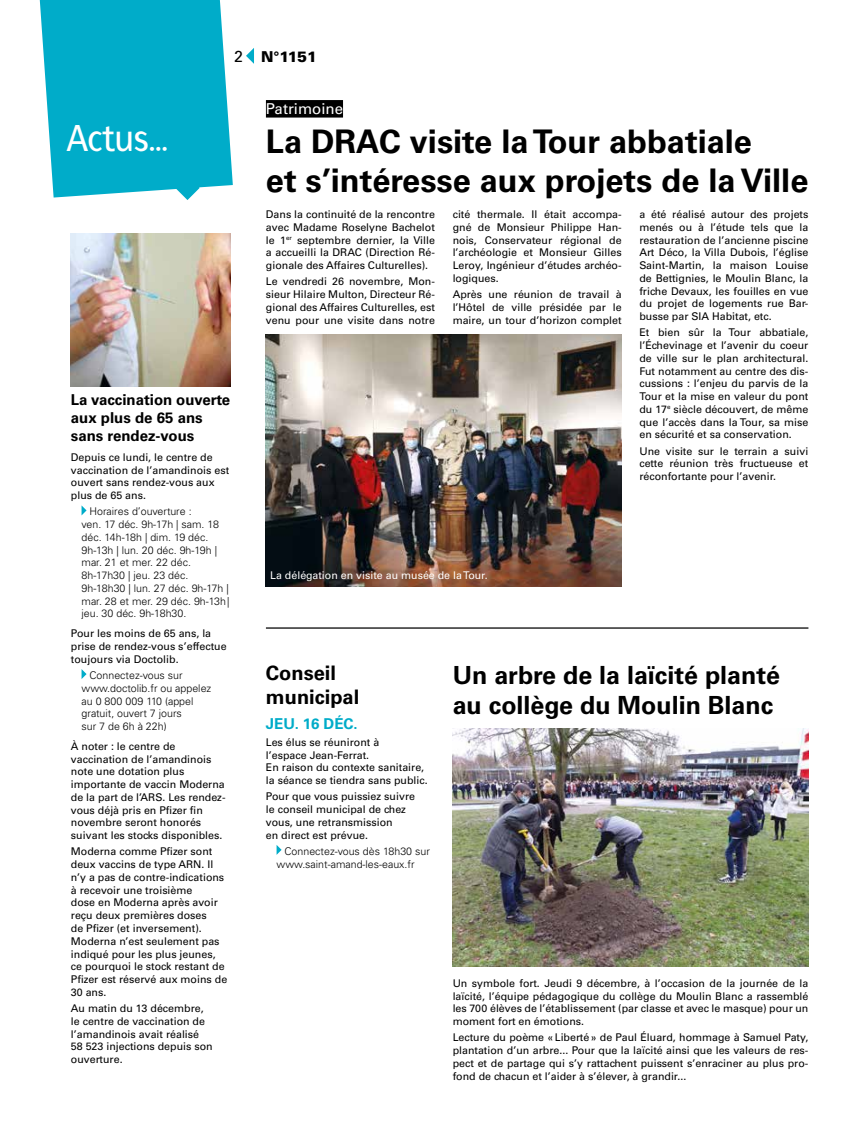
<style>
.page{position:relative;width:851px;height:1134px;background:#fff}
.page>*{position:absolute;margin:0;border:0;box-sizing:border-box;transform-origin:0 0}
.t1{font:37.5px "Francophil Sans";color:#fff}
.t2{font:700 32.5px/39px "Univers LT";color:#000}
.t3{font:700 25px/30px "Univers LT";color:#000}
.t4{font:700 20px/24px "Univers LT";color:#000}
.t5{font:700 15px/18px "Univers LT";color:#000}
.t6{font:15px "Univers LT";color:#fff}
.t7{font:700 15px "Univers LT";color:#00acc9}
.t8{font:900 15px "Univers LT";color:#000}
.t9{font:10.62px/12.8px "Univers LT";color:#000;text-align:justify}
.t10{font:300 10.62px/12.8px "Univers LT";color:#000}
.t11{font:10.62px "Univers LT";color:#fff}
.s1{font-weight:400;font-size:16px}
</style>
<div class="page">
<svg style="left:246px;top:48px;width:8px;height:16px"></svg>
<img style="left:266px;top:335px;width:355px;height:252px">
<img style="left:452px;top:729px;width:356px;height:237px">
<svg style="left:81px;top:505px;width:6px;height:10px"></svg>
<svg style="left:81px;top:669px;width:6px;height:10px"></svg>
<div style="left:266px;top:100px;width:77px;height:18px;background:#000"></div>
<hr style="left:266px;top:627px;width:542px;height:2px;background:#000">
<img style="left:71px;top:233px;width:159px;height:154px">
<svg style="left:276px;top:845px;width:5px;height:10px"></svg>
<svg style="left:39px;top:0;width:194px;height:198px;fill:#00acc9"></svg>
<svg style="left:175px;top:176px;width:25px;height:24px"></svg>
<h3 class="t8" style="left:234px;top:47px;width:85px"><span class="s1">2</span> N°1151</h3>
<h1 class="t1" style="left:66px;top:116px;width:103px">Actus...</h1>
<h3 class="t5" style="left:71px;top:391px;width:161px">La vaccination ouverte aux plus de 65 ans sans rendez-vous</h3>
<p class="t9" style="left:71px;top:451px;width:160px;text-align:left">Depuis ce lundi, le centre de vaccination de l’amandinois est ouvert sans rendez-vous aux plus de 65 ans.</p>
<p class="t10" style="left:81px;top:505px;width:150px;text-indent:8px">Horaires d’ouverture :<br>ven. 17 déc. 9h-17h | sam. 18 déc. 14h-18h | dim. 19 déc.<br>9h-13h | lun. 20 déc. 9h-19h | mar. 21 et mer. 22 déc.<br>8h-17h30 | jeu. 23 déc.<br>9h-18h30 | lun. 27 déc. 9h-17h | mar. 28 et mer. 29 déc. 9h-13h| jeu. 30 déc. 9h-18h30.</p>
<p class="t9" style="left:71px;top:627px;width:157px;text-align:left">Pour les moins de 65 ans, la prise de rendez-vous s’effectue toujours via Doctolib.</p>
<p class="t10" style="left:81px;top:669px;width:131px;text-indent:8px">Connectez-vous sur www.doctolib.fr ou appelez au 0 800 009 110 (appel gratuit, ouvert 7 jours<br>sur 7 de 6h à 22h)</p>
<p class="t9" style="left:71px;top:740px;width:156px;text-align:left">À noter : le centre de vaccination de l’amandinois note une dotation plus importante de vaccin Moderna de la part de l’ARS. Les rendez&shy;vous déjà pris en Pfizer fin novembre seront honorés suivant les stocks disponibles.</p>
<p class="t9" style="left:71px;top:845px;width:158px;text-align:left">Moderna comme Pfizer sont deux vaccins de type ARN. Il n’y a pas de contre-indications à recevoir une troisième<br>dose en Moderna après avoir reçu deux premières doses<br>de Pfizer (et inversement).<br>Moderna n’est seulement pas indiqué pour les plus jeunes, ce pourquoi le stock restant de<br>Pfizer est réservé aux moins de<br>30 ans.</p>
<p class="t9" style="left:71px;top:1002px;width:143px;text-align:left">Au matin du 13 décembre, le centre de vaccination de l’amandinois avait réalisé<br>58 523 injections depuis son ouverture.</p>
<h3 class="t6" style="left:266px;top:100px;width:79px">Patrimoine</h3>
<h2 class="t2" style="left:266px;top:122px;width:544px">La DRAC visite la Tour abbatiale<br>et s’intéresse aux projets de la Ville</h2>
<p class="t9" style="left:266px;top:208px;width:170px">Dans la continuité de la rencontre avec Madame Roselyne Bachelot le 1<sup>er</sup> septembre dernier, la Ville a accueilli la DRAC (Direction Ré&shy;gionale des Affaires Culturelles).</p>
<p class="t9" style="left:266px;top:275px;width:170px">Le vendredi 26 novembre, Mon&shy;sieur Hilaire Multon, Directeur Ré&shy;gional des Affaires Culturelles, est venu pour une visite dans notre</p>
<p class="t9" style="left:452px;top:208px;width:170px">cité thermale. Il était accompa&shy;gné de Monsieur Philippe Han&shy;nois, Conservateur régional de l’archéologie et Monsieur Gilles Leroy, Ingénieur d’études archéo&shy;logiques.</p>
<p class="t9" style="left:452px;top:288px;width:170px">Après une réunion de travail à l’Hôtel de ville présidée par le maire, un tour d’horizon complet</p>
<p class="t9" style="left:639px;top:208px;width:170px">a été réalisé autour des projets menés ou à l’étude tels que la restauration de l’ancienne piscine Art Déco, la Villa Dubois, l’église Saint-Martin, la maison Louise de Bettignies, le Moulin Blanc, la friche Devaux, les fouilles en vue du projet de logements rue Bar&shy;busse par SIA Habitat, etc.</p>
<p class="t9" style="left:639px;top:326px;width:170px">Et bien sûr la Tour abbatiale, l’Échevinage et l’avenir du coeur de ville sur le plan architectural.<br>Fut notamment au centre des dis&shy;cussions : l’enjeu du parvis de la Tour et la mise en valeur du pont du 17<sup>e</sup> siècle découvert, de même que l’accès dans la Tour, sa mise en sécurité et sa conservation.</p>
<p class="t9" style="left:639px;top:445px;width:170px">Une visite sur le terrain a suivi cette réunion très fructueuse et réconfortante pour l’avenir.</p>
<p class="t11" style="left:270px;top:568px;width:219px">La délégation en visite au musée de la Tour.</p>
<h3 class="t4" style="left:266px;top:661px;width:95px">Conseil municipal</h3>
<h3 class="t7" style="left:266px;top:715px;width:93px">JEU. 16 DÉC.</h3>
<p class="t9" style="left:266px;top:736px;width:163px;text-align:left">Les élus se réuniront à<br>l’espace Jean-Ferrat.<br>En raison du contexte sanitaire, la séance se tiendra sans public.</p>
<p class="t9" style="left:266px;top:790px;width:151px;text-align:left">Pour que vous puissiez suivre le conseil municipal de chez vous, une retransmission<br>en direct est prévue.</p>
<p class="t10" style="left:276px;top:845px;width:155px;text-indent:8px">Connectez-vous dès 18h30 sur www.saint-amand-les-eaux.fr</p>
<h3 class="t3" style="left:452px;top:660px;width:329px">Un arbre de la laïcité planté au collège du Moulin Blanc</h3>
<p class="t9" style="left:452px;top:977px;width:357px">Un symbole fort. Jeudi 9 décembre, à l’occasion de la journée de la laïcité, l’équipe pédagogique du collège du Moulin Blanc a rassemblé les 700 élèves de l’établissement (par classe et avec le masque) pour un moment fort en émotions.</p>
<p class="t9" style="left:452px;top:1031px;width:357px">Lecture du poème «Liberté» de Paul Éluard, hommage à Samuel Paty, plantation d’un arbre... Pour que la laïcité ainsi que les valeurs de res&shy;pect et de partage qui s’y rattachent puissent s’enraciner au plus pro&shy;fond de chacun et l’aider à s’élever, à grandir...</p>
</div>
